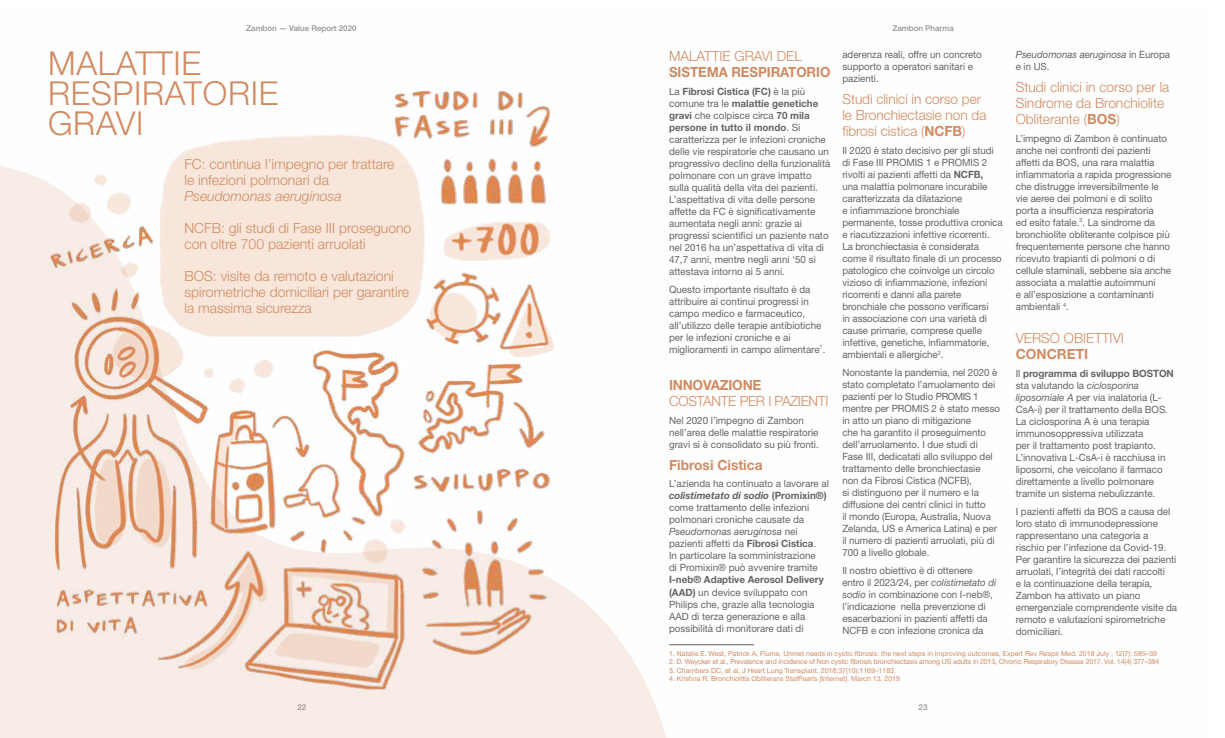
<style>
.page{position:relative;width:1225px;height:738px;background:#fff}
.page>*{position:absolute;margin:0;border:0;box-sizing:border-box;transform-origin:0 0}
.t1{font:300 33px/30px "Helvetica Neue LT Std";letter-spacing:.02em;color:#d18b62}
.t2{font:300 14px/16px "Helvetica Neue LT Std";color:#d18b62}
.t3{font:700 14px "Helvetica Neue LT Std";letter-spacing:-.005em;color:#d18b62}
.t4{font:italic 300 14px "Helvetica Neue LT Std";color:#d18b62}
.t5{font:300 14px "Helvetica Neue LT Std";letter-spacing:-.02em;color:#d18b62}
.t6{font:700 14px "Helvetica Neue LT Std";letter-spacing:-.005em;color:#d18b62;scale:.95 1}
.t7{font:10px/12px "Helvetica Neue LT Std";letter-spacing:-.005em;color:#646462}
.t8{font:italic 10px/12px "Helvetica Neue LT Std";letter-spacing:-.005em;color:#646462}
.t9{font:500 8px "Helvetica Neue LT Std";color:#939394}
.t10{font:7px "Helvetica Neue LT Std";color:#d18b62}
.t11{font:7px "Helvetica Neue LT Std";letter-spacing:-.02em;color:#d18b62}
.s1{font-weight:700}
.s2{font-weight:700;font-style:italic}
.s3{font-style:italic}
.s4{font-style:normal}
</style>
<div class="page">
<img style="left:178px;top:90px;width:577px;height:556px">
<hr style="left:669px;top:644px;width:85px;height:1px;background:#646462">
<svg style="left:0;top:157px;width:675px;height:580px"></svg>
<p class="t9" style="left:246px;top:23px;width:112px">Zambon — Value Report 2020</p>
<p class="t9" style="left:892px;top:23px;width:63px">Zambon Pharma</p>
<h2 class="t2" style="left:669px;top:48px;width:134px">MALATTIE GRAVI DEL</h2>
<h2 class="t6" style="left:669px;top:63px;width:171px">SISTEMA RESPIRATORIO</h2>
<p class="t7" style="left:669px;top:85px;width:163px">La <span class="s1">Fibrosi Cistica (FC)</span> è la più comune tra le <span class="s1">malattie genetiche gravi</span> che colpisce circa <span class="s1">70 mila persone in tutto il mondo</span>. Si caratterizza per le infezioni croniche delle vie respiratorie che causano un progressivo declino della funzionalità polmonare con un grave impatto sulla qualità della vita dei pazienti.<br>L’aspettativa di vita delle persone affette da FC è significativamente aumentata negli anni: grazie ai progressi scientifici un paziente nato nel 2016 ha un’aspettativa di vita di 47,7 anni, mentre negli anni ‘50 si attestava intorno ai 5 anni.</p>
<p class="t7" style="left:669px;top:283px;width:158px">Questo importante risultato è da attribuire ai continui progressi in campo medico e farmaceutico, all’utilizzo delle terapie antibiotiche per le infezioni croniche e ai miglioramenti in campo alimentare<sup>1</sup>.</p>
<h2 class="t3" style="left:669px;top:376px;width:94px">INNOVAZIONE</h2>
<h2 class="t5" style="left:669px;top:392px;width:161px">COSTANTE PER I PAZIENTI</h2>
<p class="t7" style="left:669px;top:414px;width:151px">Nel 2020 l’impegno di Zambon nell’area delle malattie respiratorie gravi si è consolidato su più fronti.</p>
<h2 class="t3" style="left:669px;top:455px;width:95px">Fibrosi Cistica</h2>
<p class="t7" style="left:669px;top:477px;width:161px">L’azienda ha continuato a lavorare al <span class="s2">colistimetato di sodio</span> <span class="s1">(Promixin®) </span>come trattamento delle infezioni polmonari croniche causate da <span class="s3">Pseudomonas aeruginosa</span> nei pazienti affetti da <span class="s1">Fibrosi Cistica</span>.<br>In particolare la somministrazione<br>di Promixin® può avvenire tramite</p>
<p class="t7" style="left:669px;top:573px;width:156px"><span class="s1">I-neb® Adaptive Aerosol Delivery (AAD)</span> un device sviluppato con Philips che, grazie alla tecnologia AAD di terza generazione e alla possibilità di monitorare dati di</p>
<p class="t10" style="left:669px;top:648px;width:489px">1. Natalie E. West, Patrick A. Flume. Unmet needs in cystic fibrosis: the next steps in improving outcomes, Expert Rev Respir Med. 2018 July ; 12(7): 585–59</p>
<p class="t11" style="left:669px;top:657px;width:492px">2. D. Weycker et al., Prevalence and incidence of Non cystic fibrosis bronchiectasis among US adults in 2013, Chronic Respiratory Disease 2017, Vol. 14(4) 377–384</p>
<p class="t10" style="left:669px;top:665px;width:228px">3. Chambers DC, et al. J Heart Lung Transplant. 2018;37(10):1169–1183.</p>
<p class="t10" style="left:669px;top:674px;width:232px">4. Krishna R. Bronchiolitis Obliterans StatPearls [Internet]. March 13, 2019</p>
<p class="t7" style="left:842px;top:48px;width:141px">aderenza reali, offre un concreto supporto a operatori sanitari e pazienti.</p>
<h2 class="t2" style="left:842px;top:91px;width:145px">Studi clinici in corso per le Bronchiectasie non da fibrosi cistica (<span class="s1">NCFB</span>)</h2>
<p class="t7" style="left:842px;top:144px;width:162px">Il 2020 è stato decisivo per gli studi di Fase III PROMIS 1 e PROMIS 2 rivolti ai pazienti affetti da <span class="s1">NCFB,<br></span>una malattia polmonare incurabile caratterizzata da dilatazione<br>e infiammazione bronchiale permanente, tosse produttiva cronica e riacutizzazioni infettive ricorrenti.<br>La bronchiectasia è considerata come il risultato finale di un processo patologico che coinvolge un circolo vizioso di infiammazione, infezioni ricorrenti e danni alla parete bronchiale che possono verificarsi<br>in associazione con una varietà di cause primarie, comprese quelle infettive, genetiche, infiammatorie, ambientali e allergiche<sup>2</sup>.</p>
<p class="t7" style="left:842px;top:365px;width:159px">Nonostante la pandemia, nel 2020 è stato completato l’arruolamento dei pazienti per lo Studio PROMIS 1 mentre per PROMIS 2 è stato messo in atto un piano di mitigazione<br>che ha garantito il proseguimento dell’arruolamento. I due studi di Fase III, dedicatati allo sviluppo del trattamento delle bronchiectasie<br>non da Fibrosi Cistica (NCFB),<br>si distinguono per il numero e la diffusione dei centri clinici in tutto<br>il mondo (Europa, Australia, Nuova Zelanda, US e America Latina) e per il numero di pazienti arruolati, più di 700 a livello globale.</p>
<p class="t7" style="left:842px;top:563px;width:155px">Il nostro obiettivo è di ottenere entro il 2023/24, per <span class="s3">colistimetato di sodio</span> in combinazione con I-neb®, l’indicazione nella prevenzione di esacerbazioni in pazienti affetti da NCFB e con infezione cronica da</p>
<p class="t8" style="left:1015px;top:48px;width:156px">Pseudomonas aeruginosa <span class="s4">in Europa e in US.</span></p>
<h2 class="t2" style="left:1015px;top:79px;width:155px">Studi clinici in corso per la<br>Sindrome da Bronchiolite<br>Obliterante (<span class="s1">BOS</span>)</h2>
<p class="t7" style="left:1015px;top:132px;width:157px">L’impegno di Zambon è continuato anche nei confronti dei pazienti affetti da BOS, una rara malattia infiammatoria a rapida progressione che distrugge irreversibilmente le vie aeree dei polmoni e di solito porta a insufficienza respiratoria<br>ed esito fatale.<sup>3</sup>. La sindrome da bronchiolite obliterante colpisce più frequentemente persone che hanno ricevuto trapianti di polmoni o di cellule staminali, sebbene sia anche associata a malattie autoimmuni<br>e all’esposizione a contaminanti ambientali <sup>4</sup>.</p>
<h2 class="t2" style="left:1015px;top:330px;width:110px">VERSO OBIETTIVI</h2>
<h2 class="t3" style="left:1015px;top:345px;width:74px">CONCRETI</h2>
<p class="t7" style="left:1015px;top:367px;width:160px">Il <span class="s1">programma di sviluppo BOSTON </span>sta valutando la <span class="s3">ciclosporina liposomiale A</span> per via inalatoria (L-CsA-i) per il trattamento della BOS.<br>La ciclosporina A è una terapia immunosoppressiva utilizzata<br>per il trattamento post trapianto.<br>L’innovativa L-CsA-i è racchiusa in liposomi, che veicolano il farmaco direttamente a livello polmonare tramite un sistema nebulizzante.</p>
<p class="t7" style="left:1015px;top:504px;width:163px">I pazienti affetti da BOS a causa del loro stato di immunodepressione rappresentano una categoria a rischio per l’infezione da Covid-19.<br>Per garantire la sicurezza dei pazienti arruolati, l’integrità dei dati raccolti<br>e la continuazione della terapia, Zambon ha attivato un piano emergenziale comprendente visite da remoto e valutazioni spirometriche domiciliari.</p>
<h1 class="t1" style="left:48px;top:47px;width:232px">MALATTIE<br>RESPIRATORIE<br>GRAVI</h1>
<h2 class="t2" style="left:184px;top:155px;width:212px">FC: continua l’impegno per trattare le infezioni polmonari da</h2>
<h2 class="t4" style="left:184px;top:187px;width:159px">Pseudomonas aeruginosa</h2>
<h2 class="t2" style="left:184px;top:219px;width:228px">NCFB: gli studi di Fase III proseguono con oltre 700 pazienti arruolati</h2>
<h2 class="t2" style="left:184px;top:267px;width:226px">BOS: visite da remoto e valutazioni spirometriche domiciliari per garantire la massima sicurezza</h2>
<p class="t9" style="left:297px;top:701px;width:10px">22</p>
<p class="t9" style="left:918px;top:701px;width:10px">23</p>
</div>
